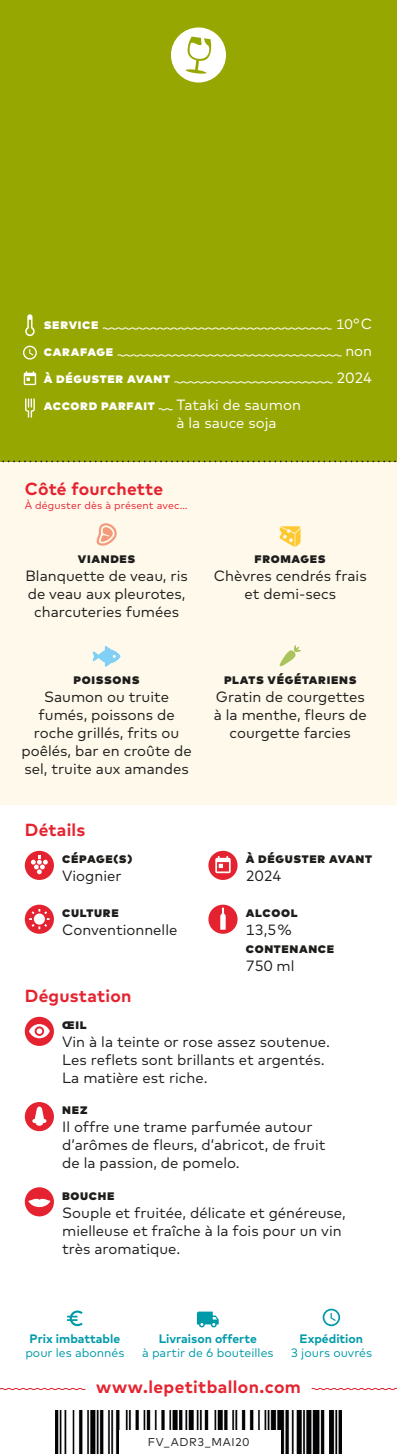
<style>
.page{position:relative;width:397px;height:1454px;background:#fff}
.page>*{position:absolute;margin:0;border:0;box-sizing:border-box;transform-origin:0 0}
.t1{font:700 17.5px "Mark Pro";letter-spacing:.015em;color:#e52330}
.t2{font:14.88px/18px "Mark Pro";color:#1d1d1b;text-align:center}
.t3{font:14.88px/18px "Mark Pro";color:#fff}
.t4{font:900 14px "Mark Pro";letter-spacing:.045em;color:#1d1d1b}
.t5{font:900 14px "Mark Pro";letter-spacing:.045em;color:#fff}
.t6{font:14px "Mark Pro";color:#fff}
.t7{font:12.25px "Mark Pro";color:#009aa9}
.t8{font:700 12.25px "Mark Pro";color:#009aa9}
.t9{font:11.38px "Mark Pro";letter-spacing:.06em;color:#1d1d1b}
.t10{font:10.5px "Mark Pro";letter-spacing:.015em;color:#e52330}
.s1{font-size:14.88px}
</style>
<div class="page">
<div style="left:0;top:461px;width:397px;height:344px;background:#fff9eb"></div>
<svg style="left:311px;top:1388px;width:86px;height:2px"></svg>
<svg style="left:323px;top:1308px;width:17px;height:18px"></svg>
<svg style="left:67px;top:1310px;width:16px;height:16px"></svg>
<svg style="left:197px;top:1311px;width:22px;height:16px"></svg>
<div style="left:208px;top:851px;width:29px;height:29px;background:#e52330;border-radius:50%"></div>
<svg style="left:215px;top:856px;width:16px;height:17px"></svg>
<div style="left:208px;top:904px;width:29px;height:29px;background:#e52330;border-radius:50%"></div>
<svg style="left:220px;top:907px;width:6px;height:22px"></svg>
<svg style="left:0;top:1388px;width:86px;height:2px"></svg>
<div style="left:25px;top:851px;width:29px;height:29px;background:#e52330;border-radius:50%"></div>
<svg style="left:31px;top:855px;width:17px;height:19px"></svg>
<img style="left:55px;top:1410px;width:287px;height:43px">
<div style="left:119px;top:1430px;width:161px;height:23px;background:#fff"></div>
<div style="left:0;top:0;width:397px;height:461px;background:#97a702"></div>
<div style="left:25px;top:904px;width:29px;height:29px;background:#e52330;border-radius:50%"></div>
<svg style="left:29px;top:909px;width:21px;height:20px"></svg>
<div style="left:25px;top:1016px;width:29px;height:30px;background:#e52330;border-radius:50%"></div>
<svg style="left:29px;top:1024px;width:21px;height:14px"></svg>
<div style="left:25px;top:1187px;width:29px;height:29px;background:#e52330;border-radius:50%"></div>
<svg style="left:28px;top:1198px;width:23px;height:9px"></svg>
<div style="left:25px;top:1102px;width:29px;height:29px;background:#e52330;border-radius:50%"></div>
<svg style="left:32px;top:1106px;width:14px;height:19px"></svg>
<svg style="left:96px;top:523px;width:21px;height:22px"></svg>
<svg style="left:279px;top:645px;width:22px;height:22px"></svg>
<svg style="left:280px;top:526px;width:20px;height:21px"></svg>
<svg style="left:102px;top:327px;width:230px;height:3px"></svg>
<svg style="left:117px;top:354px;width:225px;height:3px"></svg>
<svg style="left:174px;top:381px;width:159px;height:3px"></svg>
<svg style="left:158px;top:408px;width:15px;height:3px"></svg>
<svg style="left:93px;top:646px;width:27px;height:21px"></svg>
<svg style="left:0;top:460px;width:397px;height:2px"></svg>
<svg style="left:171px;top:27px;width:55px;height:55px"></svg>
<svg style="left:24px;top:371px;width:12px;height:14px"></svg>
<svg style="left:23px;top:346px;width:14px;height:13px"></svg>
<svg style="left:25px;top:314px;width:10px;height:22px"></svg>
<svg style="left:25px;top:398px;width:10px;height:19px"></svg>
<p class="t5" style="left:44px;top:314px;width:56px">service</p>
<p class="t5" style="left:44px;top:340px;width:71px">carafage</p>
<p class="t5" style="left:44px;top:367px;width:128px">à déguster avant</p>
<p class="t5" style="left:44px;top:394px;width:112px">accord parfait</p>
<p class="t3" style="left:176px;top:395px;width:126px">Tataki de saumon à la sauce soja</p>
<p class="t1" style="left:25px;top:476px;width:140px">Côté fourchette</p>
<p class="t10" style="left:25px;top:497px;width:164px">À déguster dès à présent avec…</p>
<p class="t6" style="left:336px;top:314px;width:38px">10<span class="s1">° C</span></p>
<p class="t3" style="left:345px;top:341px;width:28px">non</p>
<p class="t3" style="left:336px;top:368px;width:37px">2024</p>
<p class="t4" style="left:78px;top:547px;width:59px">viandes</p>
<p class="t2" style="left:26px;top:565px;width:164px">Blanquette de veau, ris de veau aux pleurotes, charcuteries fumées</p>
<p class="t4" style="left:255px;top:547px;width:73px">fromages</p>
<p class="t2" style="left:214px;top:565px;width:154px">Chèvres cendrés frais et demi-secs</p>
<p class="t4" style="left:74px;top:668px;width:67px">poissons</p>
<p class="t4" style="left:224px;top:668px;width:134px">plats végétariens</p>
<p class="t2" style="left:22px;top:686px;width:172px">Saumon ou truite fumés, poissons de roche grillés, frits ou poêlés, bar en croûte de sel, truite aux amandes</p>
<p class="t2" style="left:214px;top:686px;width:155px">Gratin de courgettes à la menthe, fleurs de courgette farcies</p>
<p class="t1" style="left:25px;top:817px;width:62px">Détails</p>
<p class="t4" style="left:62px;top:847px;width:71px">cépage(s)</p>
<p class="t4" style="left:246px;top:847px;width:128px">à déguster avant</p>
<p class="t2" style="left:62px;top:865px;width:61px">Viognier</p>
<p class="t2" style="left:246px;top:865px;width:37px">2024</p>
<p class="t4" style="left:62px;top:901px;width:58px">culture</p>
<p class="t2" style="left:62px;top:919px;width:117px">Conventionnelle</p>
<p class="t4" style="left:246px;top:901px;width:53px">alcool</p>
<p class="t4" style="left:246px;top:937px;width:90px">contenance</p>
<p class="t2" style="left:246px;top:919px;width:48px">13,5 %</p>
<p class="t2" style="left:246px;top:955px;width:50px">750 ml</p>
<p class="t1" style="left:25px;top:982px;width:108px">Dégustation</p>
<p class="t4" style="left:62px;top:1013px;width:26px">œil</p>
<p class="t2" style="left:62px;top:1031px;width:269px;text-align:left">Vin à la teinte or rose assez soutenue.<br>Les reflets sont brillants et argentés.<br>La matière est riche.</p>
<p class="t2" style="left:62px;top:1117px;width:265px;text-align:left">Il offre une trame parfumée autour d’arômes de fleurs, d’abricot, de fruit de la passion, de pomelo.</p>
<p class="t2" style="left:62px;top:1202px;width:285px;text-align:left">Souple et fruitée, délicate et généreuse, mielleuse et fraîche à la fois pour un vin très aromatique.</p>
<p class="t4" style="left:62px;top:1098px;width:27px">nez</p>
<p class="t4" style="left:62px;top:1183px;width:54px">bouche</p>
<p class="t8" style="left:159px;top:1329px;width:100px">Livraison offerte</p>
<p class="t7" style="left:142px;top:1343px;width:133px">à partir de 6 bouteilles</p>
<p class="t1" style="left:96px;top:1373px;width:206px">www.lepetitballon.com</p>
<p class="t8" style="left:30px;top:1329px;width:92px">Prix imbattable</p>
<p class="t7" style="left:25px;top:1343px;width:101px">pour les abonnés</p>
<p class="t8" style="left:299px;top:1329px;width:65px">Expédition</p>
<p class="t7" style="left:291px;top:1343px;width:83px">3 jours ouvrés</p>
<p class="t9" style="left:148px;top:1433px;width:103px">FV_ADR3_MAI20</p>
</div>
